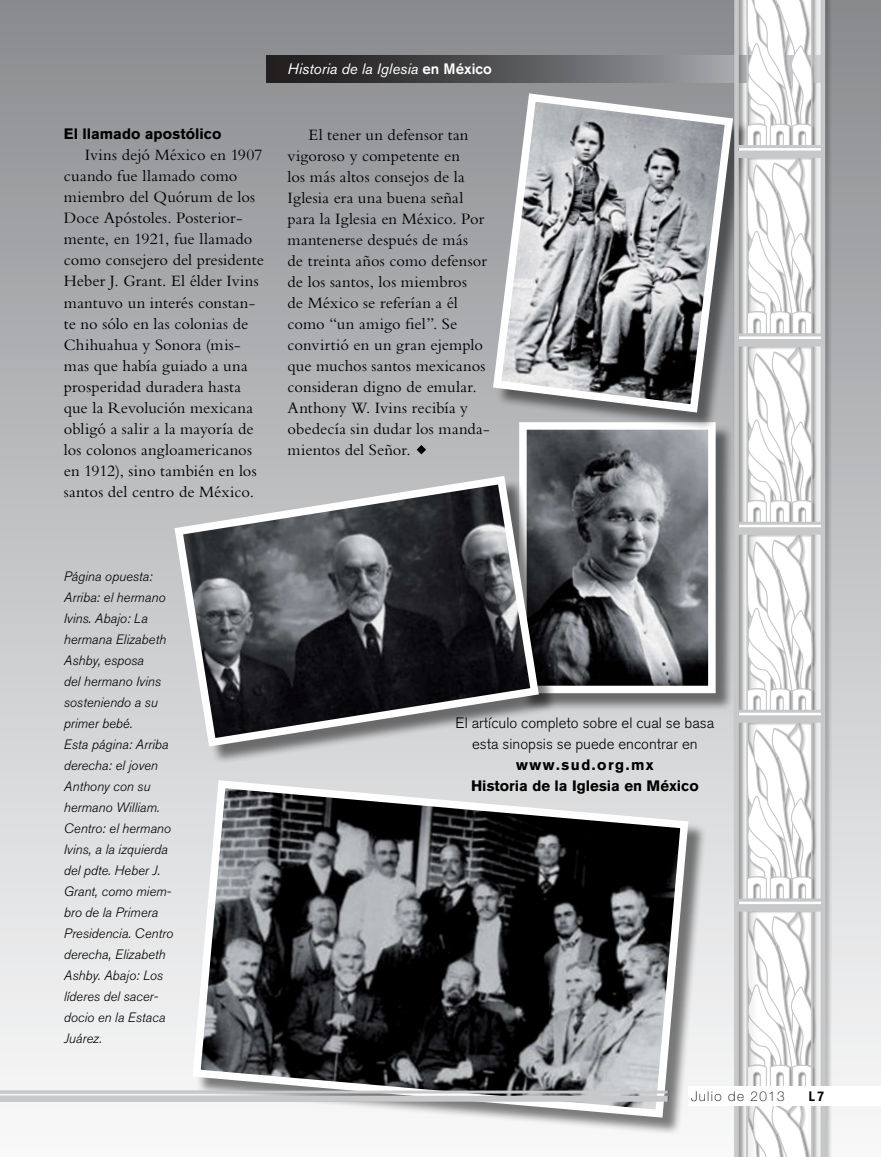
<style>
.page{position:relative;width:881px;height:1157px;background:#fff}
.page>*{position:absolute;margin:0;border:0;box-sizing:border-box;transform-origin:0 0}
.t1{font:16.5px/21px "Bembo Std";letter-spacing:.005em;color:#000}
.t2{font:300 15px/21px "Akzidenz Grotesk BQ";color:#000;text-align:center}
.t3{font:700 15px/21px "Akzidenz Grotesk BQ";color:#000;text-align:center}
.t4{font:italic 15px "Akzidenz Grotesk BQ";color:#fff}
.t5{font:italic 300 13.5px/21px "Akzidenz Grotesk BQ";color:#000}
.t6{font:100 13.5px "Helvetica Neue LT Std";letter-spacing:.1em;color:#000}
.t7{font:700 condensed 13.5px "Helvetica Neue LT Std";color:#000}
.s1{font-weight:500;font-style:normal}
</style>
<div class="page">
<div style="left:0;top:0;width:734px;height:1157px;background:linear-gradient(to bottom,#8a8d90,#fdfefe)"></div>
<img style="left:0;top:448px;width:1px;height:703px">
<div style="left:521px;top:424px;width:213px;height:288px;background:#000;opacity:.5"></div>
<img style="left:528px;top:431px;width:178px;height:253px">
<div style="left:519px;top:422px;width:196px;height:271px;border:8px solid #fff"></div>
<div style="left:495px;top:96px;width:256px;height:334px;background:#000;opacity:.5"></div>
<svg style="left:488px;top:89px;width:244px;height:328px;background:#9b9c9f"></svg>
<div style="left:195px;top:783px;width:511px;height:352px;background:#000;opacity:.5"></div>
<svg style="left:188px;top:776px;width:504px;height:345px;background:#68696b"></svg>
<div style="left:177px;top:479px;width:379px;height:285px;background:#000;opacity:.5"></div>
<svg style="left:170px;top:471px;width:373px;height:280px;background:#696a6d"></svg>
<svg style="left:416px;top:445px;width:10px;height:9px"></svg>
<svg style="left:266px;top:55px;width:466px;height:27px;background:#585759"></svg>
<div style="left:0;top:1095px;width:667px;height:6px;background:#c7c8ca"></div>
<hr style="left:0;top:1090px;width:667px;height:3px;background:#c7c8ca">
<div style="left:822px;top:0;width:58px;height:1157px;background:linear-gradient(to bottom,#898c8f,#fcfdfe)"></div>
<svg style="left:758px;top:1106px;width:49px;height:51px"></svg>
<svg style="left:758px;top:911px;width:49px;height:175px"></svg>
<div style="left:732px;top:0;width:13px;height:1157px;background:#000;opacity:.3"></div>
<hr style="left:734px;top:0;width:4px;height:1157px;background:#c7c8ca">
<div style="left:742px;top:0;width:16px;height:1157px;background:#000;opacity:.3"></div>
<hr style="left:746px;top:0;width:1px;height:1157px;background:#c7c8ca">
<div style="left:818px;top:0;width:14px;height:1157px;background:#000;opacity:.3"></div>
<hr style="left:820px;top:0;width:4px;height:1157px;background:#c7c8ca">
<div style="left:807px;top:0;width:15px;height:1157px;background:#000;opacity:.3"></div>
<hr style="left:810px;top:0;width:2px;height:1157px;background:#c7c8ca">
<div style="left:745px;top:721px;width:70px;height:182px;background:#000;opacity:.25"></div>
<svg style="left:746px;top:722px;width:67px;height:176px"></svg>
<svg style="left:738px;top:901px;width:82px;height:3px"></svg>
<div style="left:736px;top:904px;width:86px;height:7px;background:#c7c8ca"></div>
<hr style="left:736px;top:898px;width:86px;height:3px;background:#c7c8ca">
<div style="left:745px;top:533px;width:70px;height:182px;background:#000;opacity:.25"></div>
<svg style="left:746px;top:535px;width:67px;height:174px"></svg>
<svg style="left:738px;top:712px;width:82px;height:3px"></svg>
<div style="left:736px;top:715px;width:86px;height:7px;background:#c7c8ca"></div>
<hr style="left:736px;top:709px;width:86px;height:3px;background:#c7c8ca">
<div style="left:745px;top:345px;width:70px;height:182px;background:#000;opacity:.25"></div>
<svg style="left:746px;top:346px;width:67px;height:176px"></svg>
<div style="left:738px;top:522px;width:82px;height:11px;background:#fff"></div>
<div style="left:736px;top:527px;width:86px;height:8px;background:#c7c8ca"></div>
<hr style="left:736px;top:522px;width:86px;height:3px;background:#c7c8ca">
<div style="left:745px;top:156px;width:70px;height:182px;background:#000;opacity:.25"></div>
<svg style="left:746px;top:158px;width:67px;height:175px"></svg>
<svg style="left:738px;top:336px;width:82px;height:3px"></svg>
<div style="left:736px;top:339px;width:86px;height:7px;background:#c7c8ca"></div>
<hr style="left:736px;top:333px;width:86px;height:3px;background:#c7c8ca">
<div style="left:745px;top:0;width:70px;height:150px;background:#000;opacity:.25"></div>
<svg style="left:746px;top:0;width:67px;height:145px"></svg>
<svg style="left:738px;top:148px;width:82px;height:3px"></svg>
<div style="left:736px;top:151px;width:86px;height:7px;background:#c7c8ca"></div>
<hr style="left:736px;top:145px;width:86px;height:3px;background:#c7c8ca">
<div style="left:688px;top:1086px;width:192px;height:20px;background:#fff"></div>
<p class="t3" style="left:64px;top:124px;width:159px">El llamado apostólico</p>
<p class="t1" style="left:64px;top:144px;width:201px;text-indent:21px">Ivins dejó México en 1907 cuando fue llamado como miembro del Quórum de los<br>Doce Apóstoles. Posterior&shy;mente, en 1921, fue llamado como consejero del presidente<br>Heber J. Grant. El élder Ivins mantuvo un interés constan&shy;te no sólo en las colonias de<br>Chihuahua y Sonora (mis&shy;mas que había guiado a una prosperidad duradera hasta que la Revolución mexicana obligó a salir a la mayoría de los colonos angloamericanos en 1912), sino también en los santos del centro de México.</p>
<p class="t4" style="left:287px;top:60px;width:206px">Historia de la Iglesia <span class="s1">en México</span></p>
<p class="t1" style="left:287px;top:124px;width:203px;text-indent:21px">El tener un defensor tan vigoroso y competente en<br>los más altos consejos de la<br>Iglesia era una buena señal para la Iglesia en México. Por mantenerse después de más<br>de treinta años como defensor de los santos, los miembros<br>de México se referían a él como “un amigo fiel”. Se convirtió en un gran ejemplo que muchos santos mexicanos consideran digno de emular.<br>Anthony W. Ivins recibía y obedecía sin dudar los manda&shy;mientos del Señor.</p>
<p class="t5" style="left:64px;top:565px;width:111px">Página opuesta:<br>Arriba: el hermano<br>Ivins. Abajo: La hermana Elizabeth<br>Ashby, esposa<br>del hermano Ivins sosteniendo a su primer bebé.<br>Esta página: Arriba derecha: el joven<br>Anthony con su hermano William.<br>Centro: el hermano<br>Ivins, a la izquierda del pdte. Heber J.<br>Grant, como miem&shy;bro de la Primera<br>Presidencia. Centro derecha, Elizabeth<br>Ashby. Abajo: Los líderes del sacer&shy;docio en la Estaca<br>Juárez.</p>
<p class="t2" style="left:455px;top:712px;width:260px">El artículo completo sobre el cual se basa esta sinopsis se puede encontrar en</p>
<p class="t3" style="left:471px;top:754px;width:229px">www.sud.org.mx<br>Historia de la Iglesia en México</p>
<p class="t6" style="left:690px;top:1088px;width:95px">Julio de 2013</p>
<p class="t7" style="left:808px;top:1088px;width:17px">L7</p>
</div>
